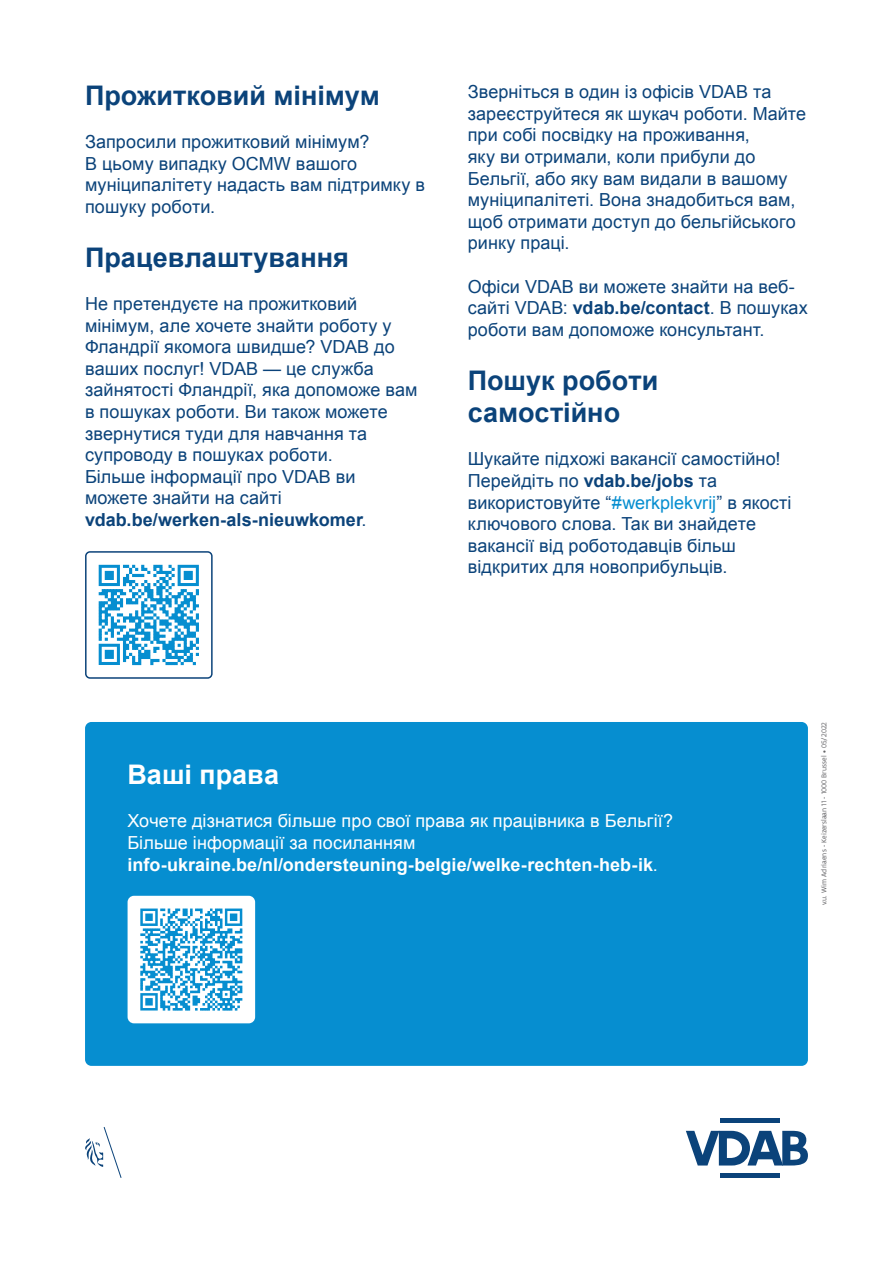
<style>
.page{position:relative;width:893px;height:1263px;background:#fff}
.page>*{position:absolute;margin:0;border:0;box-sizing:border-box;transform-origin:0 0}
.t1{font:700 27px/32.4px "Arial";color:#0b437a}
.t2{font:700 27px "Arial";color:#fff}
.t3{font:18px/21.6px "Arial";letter-spacing:.005em;color:#0b437a}
.t4{font:18px/21.6px "Arial";letter-spacing:.005em;color:#fff}
.t5{font:7.5px "Flanders Art Sans";color:#636366}
.s1{font-weight:700}
.s2{color:#068ed0}
</style>
<div class="page">
<div style="left:85px;top:551px;width:128px;height:128px;border:2px solid #0b437a;border-radius:4px"></div>
<svg style="left:99px;top:565px;width:100px;height:100px"></svg>
<div style="left:85px;top:722px;width:723px;height:344px;background:#068ed0;border-radius:6px"></div>
<div style="left:128px;top:896px;width:127px;height:127px;background:#fff;border-radius:6px"></div>
<svg style="left:140px;top:908px;width:102px;height:102px"></svg>
<svg style="left:686px;top:1131px;width:122px;height:34px"></svg>
<div style="left:720px;top:1173px;width:60px;height:5px;background:#0b437a"></div>
<div style="left:720px;top:1118px;width:60px;height:5px;background:#0b437a"></div>
<svg style="left:85px;top:1127px;width:37px;height:51px"></svg>
<h1 class="t1" style="left:85px;top:80px;width:296px">Прожитковий мінімум</h1>
<p class="t3" style="left:85px;top:131px;width:341px">Запросили прожитковий мінімум?<br>В цьому випадку OCMW вашого муніципалітету надасть вам підтримку в пошуку роботи.</p>
<h1 class="t1" style="left:85px;top:242px;width:265px">Працевлаштування</h1>
<p class="t3" style="left:85px;top:293px;width:334px">Не претендуєте на прожитковий мінімум, але хочете знайти роботу у<br>Фландрії якомога швидше? VDAB до ваших послуг! VDAB — це служба зайнятості Фландрії, яка допоможе вам в пошуках роботи. Ви також можете звернутися туди для навчання та супроводу в пошуках роботи.<br>Більше інформації про VDAB ви можете знайти на сайті <span class="s1">vdab.be/werken-als-nieuwkomer</span>.</p>
<p class="t3" style="left:468px;top:81px;width:340px">Зверніться в один із офісів VDAB та зареєструйтеся як шукач роботи. Майте при собі посвідку на проживання,<br>яку ви отримали, коли прибули до Бельгії, або яку вам видали в вашому муніципалітеті. Вона знадобиться вам, щоб отримати доступ до бельгійського ринку праці.</p>
<p class="t3" style="left:468px;top:276px;width:342px">Офіси VDAB ви можете знайти на веб&shy;сайті VDAB: <span class="s1">vdab.be/contact</span>. В пошуках роботи вам допоможе консультант.</p>
<h1 class="t1" style="left:468px;top:365px;width:192px">Пошук роботи самостійно</h1>
<p class="t3" style="left:468px;top:448px;width:325px">Шукайте підхожі вакансії самостійно!<br>Перейдіть по <span class="s1">vdab.be/jobs</span> та використовуйте “<span class="s2">#werkplekvrij</span>” в якості ключового слова. Так ви знайдете вакансії від роботодавців більш відкритих для новоприбульців.</p>
<h1 class="t2" style="left:128px;top:757px;width:153px">Ваші права</h1>
<p class="t4" style="left:128px;top:810px;width:547px">Хочете дізнатися більше про свої права як працівника в Бельгії?<br>Більше інформації за посиланням <span class="s1">info-ukraine.be/nl/ondersteuning-belgie/welke-rechten-heb-ik</span>.</p>
<p class="t5" style="left:819px;top:905px;width:185px;rotate:-90deg">v.u. Wim Adriaens - Keizerslaan 11 - 1000 Brussel • 05/2022</p>
</div>
